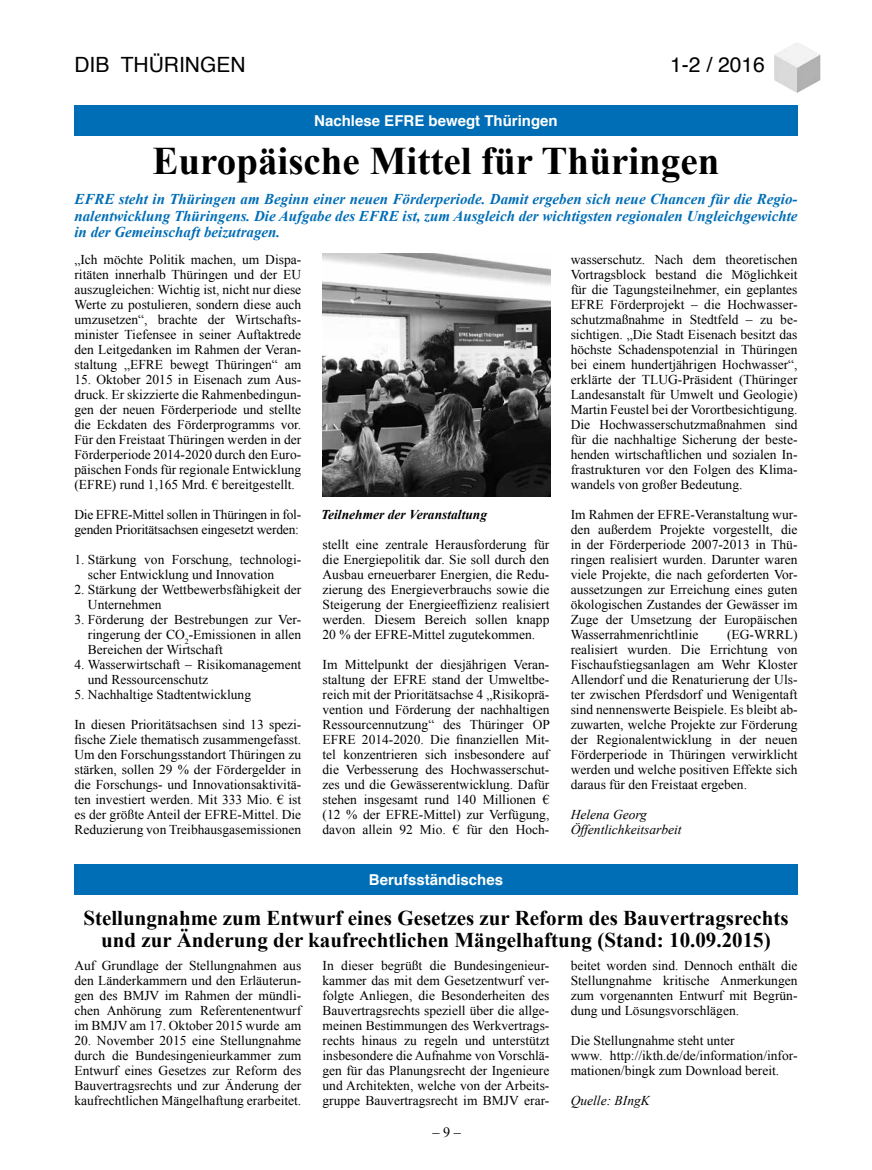
<style>
.page{position:relative;width:872px;height:1170px;background:#fff}
.page>*{position:absolute;margin:0;border:0;box-sizing:border-box;transform-origin:0 0}
.t1{font:700 39px "Times New Roman";color:#000}
.t2{font:700 21px/22.5px "Times New Roman";color:#000;text-align:center}
.t3{font:21px "Helvetica";color:#000}
.t4{font:italic 700 15px/16.5px "Times New Roman";color:#006eb7;text-align:justify}
.t5{font:700 15px "Helvetica";color:#fff}
.t6{font:14.25px "Times New Roman";color:#000}
.t7{font:13.5px/15px "Times New Roman";color:#000;text-align:justify}
.t8{font:italic 13.5px/15px "Times New Roman";color:#000}
.t9{font:italic 700 13.5px "Times New Roman";color:#000}
</style>
<div class="page">
<img style="left:774px;top:43px;width:46px;height:50px">
<div style="left:74px;top:105px;width:723px;height:30px;background:#006eb7"></div>
<img style="left:322px;top:254px;width:229px;height:242px">
<div style="left:74px;top:864px;width:723px;height:30px;background:#006eb7"></div>
<h2 class="t3" style="left:74px;top:49px;width:173px">DIB THÜRINGEN</h2>
<h2 class="t3" style="left:670px;top:49px;width:96px">1-2 / 2016</h2>
<p class="t5" style="left:314px;top:108px;width:245px">Nachlese EFRE bewegt Thüringen</p>
<h1 class="t1" style="left:153px;top:134px;width:568px">Europäische Mittel für Thüringen</h1>
<p class="t4" style="left:74px;top:190px;width:724px">EFRE steht in Thüringen am Beginn einer neuen Förderperiode. Damit ergeben sich neue Chancen für die Regio&shy;nalentwicklung Thüringens. Die Aufgabe des EFRE ist, zum Ausgleich der wichtigsten regionalen Ungleichgewichte in der Gemeinschaft beizutragen.</p>
<p class="t7" style="left:570px;top:252px;width:228px">wasserschutz. Nach dem theoretischen Vortragsblock bestand die Möglichkeit für die Tagungsteilnehmer, ein geplantes EFRE Förderprojekt – die Hochwasser&shy;schutzmaßnahme in Stedtfeld – zu be&shy;sichtigen. „Die Stadt Eisenach besitzt das höchste Schadenspotenzial in Thüringen bei einem hundertjährigen Hochwasser“, erklärte der TLUG-Präsident (Thüringer Landesanstalt für Umwelt und Geologie)<br>Martin Feustel bei der Vorortbesichtigung.<br>Die Hochwasserschutzmaßnahmen sind für die nachhaltige Sicherung der beste&shy;henden wirtschaftlichen und sozialen In&shy;frastrukturen vor den Folgen des Klima&shy;wandels von großer Bedeutung.</p>
<p class="t7" style="left:570px;top:507px;width:228px">Im Rahmen der EFRE-Veranstaltung wur&shy;den außerdem Projekte vorgestellt, die in der Förderperiode 2007-2013 in Thü&shy;ringen realisiert wurden. Darunter waren viele Projekte, die nach geforderten Vor&shy;aussetzungen zur Erreichung eines guten ökologischen Zustandes der Gewässer im Zuge der Umsetzung der Europäischen Wasserrahmenrichtlinie</p>
<p class="t7" style="left:74px;top:252px;width:228px">„Ich möchte Politik machen, um Dispa&shy;ritäten innerhalb Thüringen und der EU auszugleichen: Wichtig ist, nicht nur diese Werte zu postulieren, sondern diese auch umzusetzen“, brachte der Wirtschafts&shy;minister Tiefensee in seiner Auftaktrede den Leitgedanken im Rahmen der Veran&shy;staltung „EFRE bewegt Thüringen“ am</p>
<p class="t7" style="left:74px;top:372px;width:228px">15. Oktober 2015 in Eisenach zum Aus&shy;druck. Er skizzierte die Rahmenbedingun&shy;gen der neuen Förderperiode und stellte die Eckdaten des Förderprogramms vor.<br>Für den Freistaat Thüringen werden in der Förderperiode 2014-2020 durch den Euro&shy;päischen Fonds für regionale Entwicklung (EFRE) rund 1,165 Mrd. € bereitgestellt.</p>
<p class="t7" style="left:74px;top:507px;width:228px">Die EFRE-Mittel sollen in Thüringen in fol&shy;genden Prioritätsachsen eingesetzt werden:</p>
<p class="t7" style="left:88px;top:552px;width:215px;text-indent:-14px">1. Stärkung von Forschung, technologi&shy;scher Entwicklung und Innovation</p>
<p class="t7" style="left:88px;top:582px;width:215px;text-indent:-14px">2. Stärkung der Wettbewerbsfähigkeit der<br>Unternehmen</p>
<p class="t7" style="left:88px;top:612px;width:215px;text-indent:-14px">3. Förderung der Bestrebungen zur Ver&shy;ringerung der CO<sub>2</sub>-Emissionen in allen Bereichen der Wirtschaft</p>
<p class="t7" style="left:88px;top:657px;width:215px;text-indent:-13px">4. Wasserwirtschaft – Risikomanagement und Ressourcenschutz</p>
<p class="t7" style="left:74px;top:687px;width:178px">5. Nachhaltige Stadtentwicklung</p>
<p class="t7" style="left:74px;top:717px;width:228px">In diesen Prioritätsachsen sind 13 spezi&shy;fische Ziele thematisch zusammengefasst.<br>Um den Forschungsstandort Thüringen zu stärken, sollen 29 % der Fördergelder in die Forschungs- und Innovationsaktivitä&shy;ten investiert werden. Mit 333 Mio. € ist es der größte Anteil der EFRE-Mittel. Die Reduzierung von Treibhausgasemissionen</p>
<p class="t9" style="left:321px;top:505px;width:168px">Teilnehmer der Veranstaltung</p>
<p class="t7" style="left:322px;top:537px;width:228px">stellt eine zentrale Herausforderung für die Energiepolitik dar. Sie soll durch den Ausbau erneuerbarer Energien, die Redu&shy;zierung des Energieverbrauchs sowie die Steigerung der Energieeffizienz realisiert werden. Diesem Bereich sollen knapp 20 % der EFRE-Mittel zugutekommen.</p>
<p class="t7" style="left:322px;top:657px;width:229px">Im Mittelpunkt der diesjährigen Veran&shy;staltung der EFRE stand der Umweltbe&shy;reich mit der Prioritätsachse 4 „Risikoprä&shy;vention und Förderung der nachhaltigen Ressourcennutzung“ des Thüringer OP EFRE 2014-2020. Die finanziellen Mit&shy;tel konzentrieren sich insbesondere auf die Verbesserung des Hochwasserschut&shy;zes und die Gewässerentwicklung. Dafür stehen insgesamt rund 140 Millionen € (12 % der EFRE-Mittel) zur Verfügung, davon allein 92 Mio. € für den Hoch-</p>
<p class="t7" style="left:570px;top:627px;width:228px;text-indent:156px">(EG-WRRL) realisiert wurden. Die Errichtung von Fischaufstiegsanlagen am Wehr Kloster Allendorf und die Renaturierung der Uls&shy;ter zwischen Pferdsdorf und Wenigentaft sind nennenswerte Beispiele. Es bleibt ab&shy;zuwarten, welche Projekte zur Förderung der Regionalentwicklung in der neuen Förderperiode in Thüringen verwirklicht werden und welche positiven Effekte sich daraus für den Freistaat ergeben.</p>
<p class="t8" style="left:570px;top:807px;width:112px">Helena Georg<br>Öffentlichkeitsarbeit</p>
<p class="t5" style="left:369px;top:867px;width:136px">Berufsständisches</p>
<h2 class="t2" style="left:83px;top:905px;width:706px">Stellungnahme zum Entwurf eines Gesetzes zur Reform des Bauvertragsrechts und zur Änderung der kaufrechtlichen Mängelhaftung (Stand: 10.09.2015)</h2>
<p class="t7" style="left:74px;top:957px;width:228px">Auf Grundlage der Stellungnahmen aus den Länderkammern und den Erläuterun&shy;gen des BMJV im Rahmen der mündli&shy;chen Anhörung zum Referentenentwurf im BMJV am 17. Oktober 2015 wurde am</p>
<p class="t7" style="left:74px;top:1032px;width:228px">20. November 2015 eine Stellungnahme durch die Bundesingenieurkammer zum Entwurf eines Gesetzes zur Reform des Bauvertragsrechts und zur Änderung der kaufrechtlichen Mängelhaftung erarbeitet.</p>
<p class="t7" style="left:322px;top:957px;width:228px">In dieser begrüßt die Bundesingenieur&shy;kammer das mit dem Gesetzentwurf ver&shy;folgte Anliegen, die Besonderheiten des Bauvertragsrechts speziell über die allge&shy;meinen Bestimmungen des Werkvertrags&shy;rechts hinaus zu regeln und unterstützt insbesondere die Aufnahme von Vorschlä&shy;gen für das Planungsrecht der Ingenieure und Architekten, welche von der Arbeits&shy;gruppe Bauvertragsrecht im BMJV erar-</p>
<p class="t7" style="left:570px;top:957px;width:228px">beitet worden sind. Dennoch enthält die Stellungnahme kritische Anmerkungen zum vorgenannten Entwurf mit Begrün&shy;dung und Lösungsvorschlägen.</p>
<p class="t7" style="left:570px;top:1032px;width:228px;text-align:left">Die Stellungnahme steht unter<br>www. http://ikth.de/de/information/infor&shy;mationen/bingk zum Download bereit.</p>
<p class="t8" style="left:570px;top:1092px;width:81px">Quelle: BIngK</p>
<p class="t6" style="left:432px;top:1122px;width:30px">– 9 –</p>
</div>
